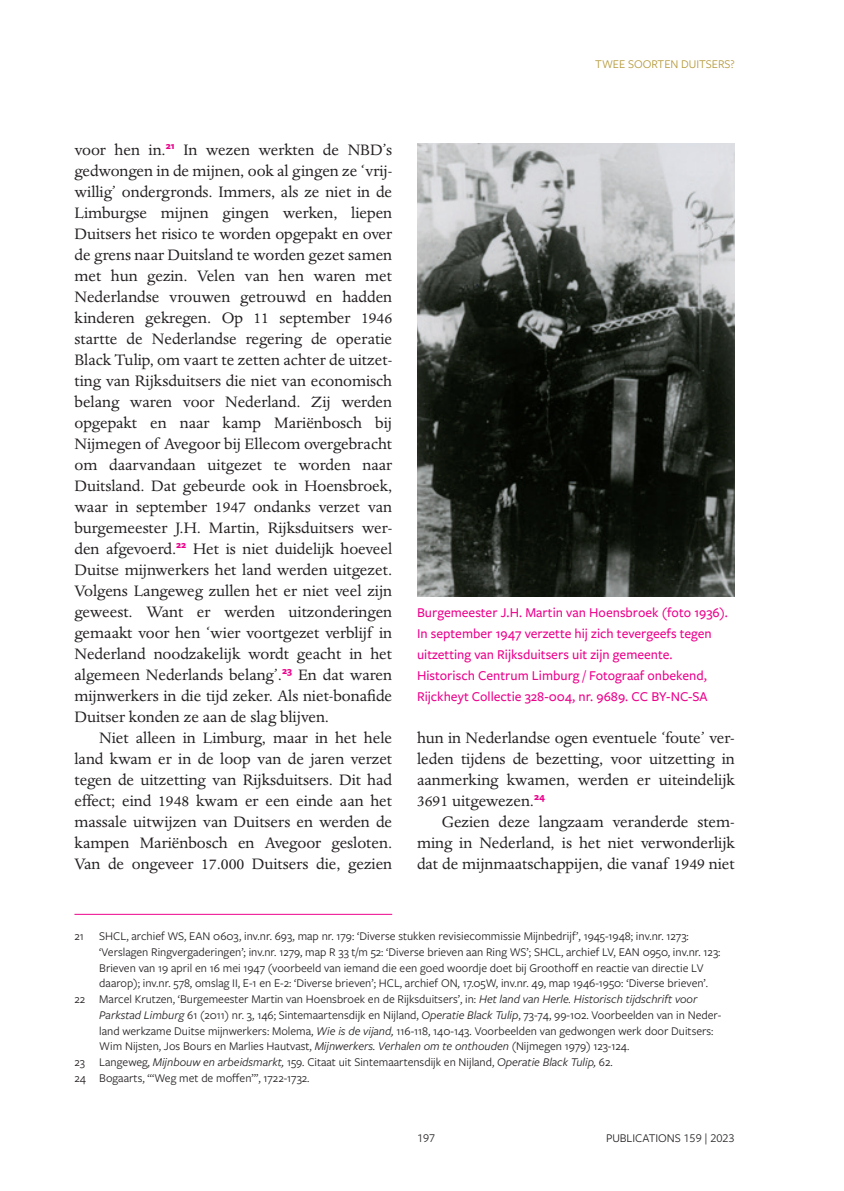
<style>
.page{position:relative;width:844px;height:1191px;background:#fff}
.page>*{position:absolute;margin:0;border:0;box-sizing:border-box;transform-origin:0 0}
.t1{font:17.5px/21px "Dante MT Std";letter-spacing:-.005em;color:#231f20;text-align:justify}
.t2{font:500 14px/21px "Freight Sans Pro";color:#ed028c}
.t3{font:12.25px "Freight Sans Pro";color:#231f20}
.t4{font:12.25px "Freight Sans Pro";letter-spacing:-.005em;color:#b39736}
.s1{font-style:italic}
</style>
<div class="page">
<hr style="left:74px;top:914px;width:318px;height:1px;background:#ed028c">
<img style="left:417px;top:144px;width:317px;height:452px">
<p class="t4" style="left:595px;top:56px;width:141px">TWEE SOORTEN DUITSERS?</p>
<p class="t1" style="left:74px;top:139px;width:319px">voor hen in.<sup>21</sup> In wezen werkten de NBD’s gedwongen in de mijnen, ook al gingen ze ‘vrij&shy;willig’ ondergronds. Immers, als ze niet in de Limburgse mijnen gingen werken, liepen Duitsers het risico te worden opgepakt en over de grens naar Duitsland te worden gezet samen met hun gezin. Velen van hen waren met Nederlandse vrouwen getrouwd en hadden kinderen gekregen. Op 11 september 1946 startte de Nederlandse regering de operatie Black Tulip, om vaart te zetten achter de uitzet&shy;ting van Rijksduitsers die niet van economisch belang waren voor Nederland. Zij werden opgepakt en naar kamp Mariënbosch bij Nijmegen of Avegoor bij Ellecom overgebracht om daarvandaan uitgezet te worden naar Duitsland. Dat gebeurde ook in Hoensbroek, waar in september 1947 ondanks verzet van burgemeester J.H. Martin, Rijksduitsers wer&shy;den afgevoerd.<sup>22</sup> Het is niet duidelijk hoeveel Duitse mijnwerkers het land werden uitgezet.<br>Volgens Langeweg zullen het er niet veel zijn geweest. Want er werden uitzonderingen gemaakt voor hen ‘wier voortgezet verblijf in Nederland noodzakelijk wordt geacht in het algemeen Nederlands belang’.<sup>23</sup> En dat waren mijnwerkers in die tijd zeker. Als niet-bonafide Duitser konden ze aan de slag blijven.</p>
<p class="t1" style="left:74px;top:727px;width:319px;text-indent:25px">Niet alleen in Limburg, maar in het hele land kwam er in de loop van de jaren verzet tegen de uitzetting van Rijksduitsers. Dit had effect; eind 1948 kwam er een einde aan het massale uitwijzen van Duitsers en werden de kampen Mariënbosch en Avegoor gesloten.<br>Van de ongeveer 17.000 Duitsers die, gezien</p>
<p class="t2" style="left:417px;top:601px;width:312px">Burgemeester J.H. Martin van Hoensbroek (foto 1936).<br>In september 1947 verzette hij zich tevergeefs tegen uitzetting van Rijksduitsers uit zijn gemeente.<br>Historisch Centrum Limburg / Fotograaf onbekend, Rijckheyt Collectie 328-004, nr. 9689. CC BY-NC-SA</p>
<p class="t1" style="left:417px;top:727px;width:319px">hun in Nederlandse ogen eventuele ‘foute’ ver&shy;leden tijdens de bezetting, voor uitzetting in aanmerking kwamen, werden er uiteindelijk 3691 uitgewezen.<sup>24</sup></p>
<p class="t1" style="left:417px;top:811px;width:319px;text-indent:25px">Gezien deze langzaam veranderde stem&shy;ming in Nederland, is het niet verwonderlijk dat de mijnmaatschappijen, die vanaf 1949 niet</p>
<p class="t3" style="left:74px;top:928px;width:11px">21</p>
<p class="t3" style="left:99px;top:928px;width:590px">SHCL, archief WS, EAN 0603, inv.nr. 693, map nr. 179: ‘Diverse stukken revisiecommissie Mijnbedrijf’, 1945-1948; inv.nr. 1273:</p>
<p class="t3" style="left:99px;top:943px;width:622px">‘Verslagen Ringvergaderingen’; inv.nr. 1279, map R 33 t/m 52: ‘Diverse brieven aan Ring WS’; SHCL, archief LV, EAN 0950, inv.nr. 123:</p>
<p class="t3" style="left:99px;top:959px;width:605px">Brieven van 19 april en 16 mei 1947 (voorbeeld van iemand die een goed woordje doet bij Groothoff en reactie van directie LV</p>
<p class="t3" style="left:99px;top:975px;width:610px">daarop); inv.nr. 578, omslag II, E-1 en E-2: ‘Diverse brieven’; HCL, archief ON, 17.05W, inv.nr. 49, map 1946-1950: ‘Diverse brieven’.</p>
<p class="t3" style="left:74px;top:991px;width:624px">22 Marcel Krutzen, ‘Burgemeester Martin van Hoensbroek en de Rijksduitsers’, in: <span class="s1">Het land van Herle. Historisch tijdschrift voor</span></p>
<p class="t3" style="left:99px;top:1006px;width:623px"><span class="s1">Parkstad Limburg</span> 61 (2011) nr. 3, 146; Sintemaartensdijk en Nijland, <span class="s1">Operatie Black Tulip</span>, 73-74, 99-102. Voorbeelden van in Neder-</p>
<p class="t3" style="left:99px;top:1022px;width:615px">land werkzame Duitse mijnwerkers: Molema, <span class="s1">Wie is de vijand,</span> 116-118, 140-143. Voorbeelden van gedwongen werk door Duitsers:</p>
<p class="t3" style="left:99px;top:1038px;width:531px">Wim Nijsten, Jos Bours en Marlies Hautvast, <span class="s1">Mijnwerkers. Verhalen om te onthouden</span> (Nijmegen 1979) 123-124.</p>
<p class="t3" style="left:74px;top:1054px;width:539px">23 Langeweg, <span class="s1">Mijnbouw en arbeidsmarkt,</span> 159. Citaat uit Sintemaartensdijk en Nijland, <span class="s1">Operatie Black Tulip,</span> 62.</p>
<p class="t3" style="left:74px;top:1069px;width:236px">24 Bogaarts, ‘“Weg met de moffen”’, 1722-1732.</p>
<p class="t3" style="left:417px;top:1130px;width:20px">197</p>
<p class="t3" style="left:606px;top:1130px;width:130px">PUBLICATIONS 159 | 2023</p>
</div>
